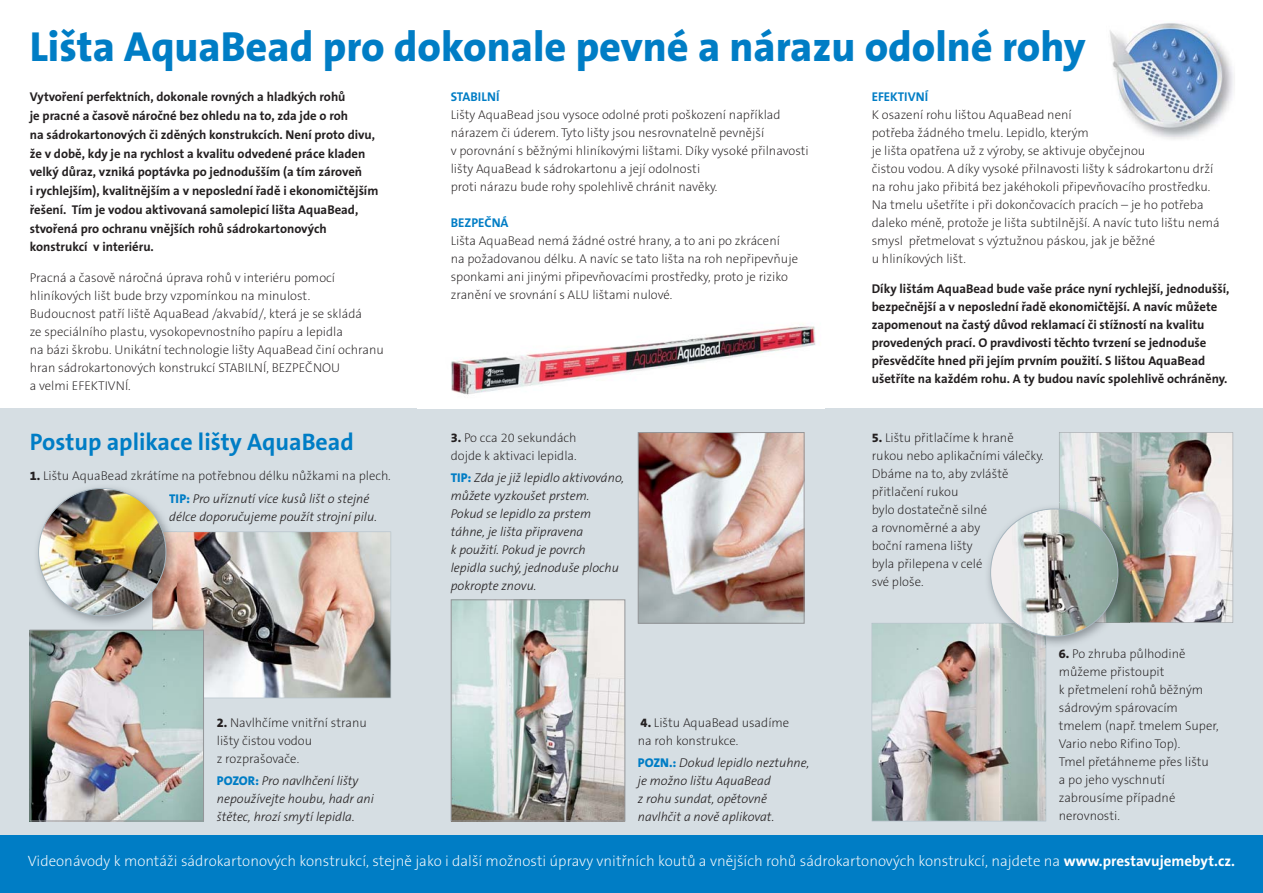
<style>
.page{position:relative;width:1263px;height:893px;background:#fff}
.page>*{position:absolute;margin:0;border:0;box-sizing:border-box;transform-origin:0 0}
.t1{font:800 42.3px "The Sans CE B8";color:#007dc5}
.t2{font:700 24px "The Sans CE B7";color:#007dc5}
.t3{font:200 15px "The Sans CE B2";color:#fff}
.t4{font:200 12.75px/18px "The Sans CE B2";color:#231f20}
.t5{font:700 12.75px/18.8px "The Sans CE B7";color:#231f20}
.t6{font:italic 300 12.75px/18px "The Sans CE B3";color:#231f20}
.t7{font:700 12.75px "The Sans CE B7";color:#007dc5}
.t8{font:200 12.75px "The Sans CE B2";color:#1f1e20}
.s1{font-family:"The Sans CE B8";font-weight:800}
.s2{font-family:"The Sans CE B8";font-weight:800;font-style:normal;color:#007dc5}
.s3{color:#1f1e20}
.s4{font-family:"The Sans CE B7";font-weight:700}
</style>
<div class="page">
<div style="left:0;top:408px;width:1263px;height:464px;background:#d6dee3"></div>
<img style="left:872px;top:623px;width:174px;height:198px">
<img style="left:152px;top:532px;width:239px;height:166px">
<img style="left:640px;top:434px;width:162px;height:187px">
<div style="left:638px;top:432px;width:166px;height:191px;border:1px solid #939598"></div>
<img style="left:32px;top:632px;width:170px;height:187px">
<div style="left:30px;top:630px;width:174px;height:191px;border:1px solid #939598"></div>
<img style="left:453px;top:602px;width:170px;height:217px">
<div style="left:451px;top:600px;width:174px;height:221px;border:1px solid #939598"></div>
<img style="left:1059px;top:432px;width:174px;height:191px">
<img style="left:988px;top:507px;width:119px;height:141px">
<img style="left:984px;top:623px;width:62px;height:25px">
<img style="left:1059px;top:503px;width:70px;height:120px">
<img style="left:990px;top:509px;width:128px;height:127px;border-radius:50%">
<img style="left:37px;top:487px;width:140px;height:137px">
<svg style="left:169px;top:494px;width:8px;height:9px"></svg>
<img style="left:37px;top:511px;width:140px;height:13px">
<img style="left:152px;top:532px;width:25px;height:95px">
<img style="left:39px;top:488px;width:127px;height:128px;border-radius:50%">
<img style="left:1108px;top:20px;width:125px;height:116px">
<div style="left:0;top:835px;width:1263px;height:58px;background:#007dc5"></div>
<img style="left:451px;top:324px;width:365px;height:71px">
<h1 class="t1" style="left:30px;top:31px;width:1057px">Lišta AquaBead pro dokonale pevné a nárazu odolné rohy</h1>
<p class="t5" style="left:30px;top:89px;width:350px">Vytvoření perfektních, dokonale rovných a hladkých rohů<br>je pracné a časově náročné bez ohledu na to, zda jde o roh<br>na sádrokartonových či zděných konstrukcích. Není proto divu, že v době, kdy je na rychlost a kvalitu odvedené práce kladen velký důraz, vzniká poptávka po jednodušším (a tím zároveň<br>i rychlejším), kvalitnějším a v neposlední řadě i ekonomičtějším řešení. Tím je vodou aktivovaná samolepicí lišta AquaBead, stvořená pro ochranu vnějších rohů sádrokartonových konstrukcí v interiéru.</p>
<p class="t4" style="left:30px;top:270px;width:356px">Pracná a časově náročná úprava rohů v interiéru pomocí hliníkových lišt bude brzy vzpomínkou na minulost.<br>Budoucnost patří liště AquaBead /akvabíd/, která je se skládá<br>ze speciálního plastu, vysokopevnostního papíru a lepidla<br>na bázi škrobu. Unikátní technologie lišty AquaBead činí ochranu hran sádrokartonových konstrukcí STABILNÍ, BEZPEČNOU<br>a velmi EFEKTIVNÍ.</p>
<h2 class="t2" style="left:30px;top:433px;width:326px">Postup aplikace lišty AquaBead</h2>
<p class="t4" style="left:30px;top:468px;width:362px"><span class="s1">1.</span> Lištu A uaBead zkrátíme na potřebnou délku nůžkami na plech.</p>
<p class="t6" style="left:169px;top:491px;width:209px"><span class="s2">TIP:</span> Pro uříznutí více kusů lišt o stejné <span class="s3">dé</span>lce doporučujeme použít strojní pilu.</p>
<p class="t8" style="left:80px;top:471px;width:9px">q</p>
<p class="t4" style="left:217px;top:715px;width:151px"><span class="s1">2.</span> Navlhčíme vnitřní stranu lišty čistou vodou<br>z rozprašovače.</p>
<p class="t6" style="left:217px;top:773px;width:159px"><span class="s2">POZOR:</span> Pro navlhčení lišty nepoužívejte houbu, hadr ani štětec, hrozí smytí lepidla.</p>
<p class="t7" style="left:451px;top:92px;width:50px">STABILNÍ</p>
<p class="t4" style="left:451px;top:107px;width:360px">Lišty AquaBead jsou vysoce odolné proti poškození například nárazem či úderem. Tyto lišty jsou nesrovnatelně pevnější<br>v porovnání s běžnými hliníkovými lištami. Díky vysoké přilnavosti lišty AquaBead k sádrokartonu a její odolnosti<br>proti nárazu bude rohy spolehlivě chránit navěky.</p>
<p class="t7" style="left:451px;top:218px;width:59px">BEZPEČNÁ</p>
<p class="t4" style="left:451px;top:233px;width:349px">Lišta AquaBead nemá žádné ostré hrany, a to ani po zkrácení<br>na požadovanou délku. A navíc se tato lišta na roh nepřipevňuje sponkami ani jinými připevňovacími prostředky, proto je riziko zranění ve srovnání s ALU lištami nulové.</p>
<p class="t4" style="left:451px;top:430px;width:128px"><span class="s1">3.</span> Po cca 20 sekundách dojde k aktivaci lepidla.</p>
<p class="t6" style="left:451px;top:470px;width:175px"><span class="s2">TIP:</span> Zda je již lepidlo aktivováno, můžete vyzkoušet prstem.<br>Pokud se lepidlo za prstem táhne, je lišta připravena<br>k použití. Pokud je povrch lepidla suchý, jednoduše plochu pokropte znovu.</p>
<p class="t4" style="left:638px;top:715px;width:153px"><span class="s1">4.</span> Lištu AquaBead usadíme na roh konstrukce.</p>
<p class="t6" style="left:638px;top:755px;width:173px"><span class="s2">POZN.:</span> Dokud lepidlo neztuhne, je možno lištu AquaBead<br>z rohu sundat, opětovně navlhčit a nově aplikovat.</p>
<p class="t7" style="left:872px;top:92px;width:58px">EFEKTIVNÍ</p>
<p class="t4" style="left:872px;top:107px;width:349px">K osazení rohu lištou AquaBead není<br>potřeba žádného tmelu. Lepidlo, kterým<br>je lišta opatřena už z výroby, se aktivuje obyčejnou<br>čistou vodou. A díky vysoké přilnavosti lišty k sádrokartonu drží na rohu jako přibitá bez jakéhokoli připevňovacího prostředku.<br>Na tmelu ušetříte i při dokončovacích pracích – je ho potřeba daleko méně, protože je lišta subtilnější. A navíc tuto lištu nemá smysl přetmelovat s výztužnou páskou, jak je běžné<br>u hliníkových lišt.</p>
<p class="t5" style="left:872px;top:281px;width:359px;line-height:18px">Díky lištám AquaBead bude vaše práce nyní rychlejší, jednodušší, bezpečnější a v neposlední řadě ekonomičtější. A navíc můžete zapomenout na častý důvod reklamací či stížností na kvalitu provedených prací. O pravdivosti těchto tvrzení se jednoduše přesvědčíte hned při jejím prvním použití. S lištou AquaBead ušetříte na každém rohu. A ty budou navíc spolehlivě ochráněny.</p>
<p class="t4" style="left:872px;top:430px;width:173px"><span class="s1">5.</span> Lištu přitlačíme k hraně rukou nebo aplikačními válečky.<br>Dbáme na to, aby zvláště přitlačení rukou<br>bylo dostatečně silné<br>a rovnoměrné a aby<br>boční ramena lišty<br>byla přilepena v celé<br>své ploše.</p>
<p class="t4" style="left:1059px;top:646px;width:161px"><span class="s1">6.</span> Po zhruba půlhodině můžeme přistoupit<br>k přetmelení rohů běžným sádrovým spárovacím tmelem (např. tmelem Super,<br>Vario nebo Rifino Top).<br>Tmel přetáhneme přes lištu a po jeho vyschnutí zabrousíme případné nerovnosti.</p>
<p class="t3" style="left:28px;top:855px;width:1209px">Videonávody k montáži sádrokartonových konstrukcí, stejně jako i další možnosti úpravy vnitřních koutů a vnějších rohů sádrokartonových konstrukcí, najdete na <span class="s4">www.prestavujemebyt.cz.</span></p>
</div>
